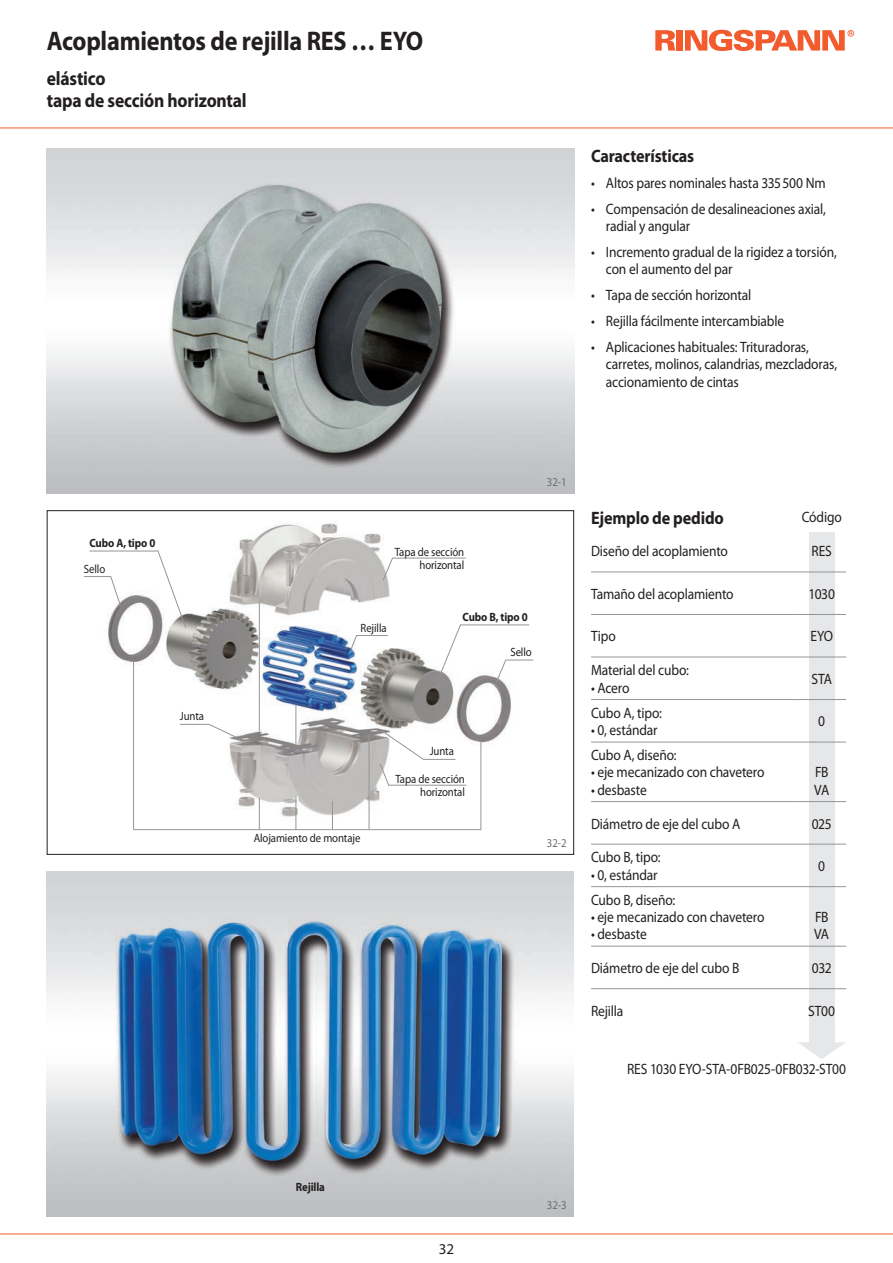
<style>
.page{position:relative;width:893px;height:1263px;background:#fff}
.page>*{position:absolute;margin:0;border:0;box-sizing:border-box;transform-origin:0 0}
.t1{font:700 27px "Myriad Pro";letter-spacing:-.01em;color:#231f20;scale:.9 1}
.t2{font:700 19.5px/22.2px "Myriad Pro";letter-spacing:-.01em;color:#231f20;scale:.9 1}
.t3{font:700 18px "Myriad Pro";letter-spacing:-.01em;color:#231f20;scale:.9 1}
.t4{font:15px/17.2px "Myriad Pro";letter-spacing:-.01em;color:#231f20;scale:.9 1}
.t5{font:15px "Myriad Pro";letter-spacing:-.01em;color:#231f20}
.t6{font:12px/13.5px "Myriad Pro";letter-spacing:-.01em;color:#231f20;text-align:right;scale:.9 1}
.t7{font:700 12px "Myriad Pro";letter-spacing:-.01em;color:#231f20;scale:.9 1}
.t8{font:12px "Myriad Pro";color:#6c6d70;scale:.9 1}
</style>
<div class="page">
<img style="left:108px;top:522px;width:403px;height:305px">
<img style="left:47px;top:149px;width:527px;height:344px">
<svg style="left:655px;top:30px;width:20px;height:21px"></svg>
<div style="left:676px;top:30px;width:7px;height:21px;background:#f15b2e"></div>
<svg style="left:685px;top:30px;width:169px;height:21px"></svg>
<hr style="left:0;top:128px;width:893px;height:1px;background:#f15b2e">
<hr style="left:0;top:1233px;width:893px;height:1px;background:#f15b2e">
<img style="left:47px;top:872px;width:527px;height:344px">
<hr style="left:133px;top:660px;width:1px;height:169px;background:#939598">
<hr style="left:259px;top:602px;width:1px;height:129px;background:#939598">
<hr style="left:259px;top:798px;width:1px;height:32px;background:#939598">
<hr style="left:296px;top:705px;width:1px;height:39px;background:#939598">
<hr style="left:296px;top:797px;width:1px;height:33px;background:#939598">
<svg style="left:332px;top:801px;width:1px;height:28px"></svg>
<hr style="left:369px;top:735px;width:1px;height:94px;background:#939598">
<hr style="left:480px;top:741px;width:1px;height:89px;background:#939598">
<hr style="left:133px;top:829px;width:348px;height:1px;background:#939598">
<div style="left:809px;top:532px;width:25px;height:515px;background:#e6e7e9"></div>
<svg style="left:798px;top:1042px;width:47px;height:17px"></svg>
<hr style="left:591px;top:572px;width:206px;height:1px;background:#939598">
<hr style="left:797px;top:572px;width:49px;height:1px;background:#939598">
<hr style="left:591px;top:614px;width:206px;height:1px;background:#939598">
<hr style="left:797px;top:614px;width:49px;height:1px;background:#939598">
<hr style="left:591px;top:657px;width:206px;height:1px;background:#939598">
<hr style="left:797px;top:657px;width:49px;height:1px;background:#939598">
<hr style="left:591px;top:699px;width:206px;height:1px;background:#939598">
<hr style="left:797px;top:699px;width:49px;height:1px;background:#939598">
<hr style="left:591px;top:742px;width:206px;height:1px;background:#939598">
<hr style="left:797px;top:742px;width:49px;height:1px;background:#939598">
<hr style="left:591px;top:801px;width:206px;height:1px;background:#939598">
<hr style="left:797px;top:801px;width:49px;height:1px;background:#939598">
<hr style="left:591px;top:844px;width:206px;height:1px;background:#939598">
<hr style="left:797px;top:844px;width:49px;height:1px;background:#939598">
<hr style="left:591px;top:886px;width:206px;height:1px;background:#939598">
<hr style="left:797px;top:886px;width:49px;height:1px;background:#939598">
<hr style="left:591px;top:946px;width:206px;height:1px;background:#939598">
<hr style="left:797px;top:946px;width:49px;height:1px;background:#939598">
<hr style="left:591px;top:988px;width:206px;height:1px;background:#939598">
<hr style="left:797px;top:988px;width:49px;height:1px;background:#939598">
<svg style="left:382px;top:557px;width:84px;height:24px"></svg>
<svg style="left:349px;top:635px;width:40px;height:18px"></svg>
<svg style="left:438px;top:624px;width:96px;height:59px"></svg>
<svg style="left:179px;top:724px;width:59px;height:14px"></svg>
<svg style="left:84px;top:550px;width:103px;height:79px"></svg>
<svg style="left:379px;top:730px;width:88px;height:56px"></svg>
<h1 class="t1" style="left:47px;top:23px;width:420px">Acoplamientos de rejilla RES … EYO</h1>
<h2 class="t2" style="left:47px;top:67px;width:224px">elástico<br>tapa de sección horizontal</h2>
<p class="t3" style="left:591px;top:145px;width:116px">Características</p>
<p class="t4" style="left:591px;top:174px;width:262px">• Altos pares nominales hasta 335500 Nm</p>
<p class="t4" style="left:606px;top:200px;width:246px;text-indent:-15px">• Compensación de desalineaciones axial, radial y angular</p>
<p class="t4" style="left:606px;top:243px;width:258px;text-indent:-15px">• Incremento gradual de la rigidez a torsión, con el aumento del par</p>
<p class="t4" style="left:591px;top:286px;width:180px">• Tapa de sección horizontal</p>
<p class="t4" style="left:591px;top:312px;width:216px">• Rejilla fácilmente intercambiable</p>
<p class="t4" style="left:606px;top:338px;width:258px;text-indent:-15px">• Aplicaciones habituales: Trituradoras, carretes, molinos, calandrias, mezcladoras, accionamiento de cintas</p>
<p class="t7" style="left:89px;top:535px;width:75px">Cubo A, tipo 0</p>
<p class="t6" style="left:84px;top:562px;width:25px">Sello</p>
<p class="t6" style="left:180px;top:709px;width:28px">Junta</p>
<p class="t8" style="left:547px;top:474px;width:23px">32-1</p>
<p class="t6" style="left:395px;top:545px;width:79px">Tapa de sección horizontal</p>
<p class="t6" style="left:361px;top:621px;width:30px">Rejilla</p>
<p class="t7" style="left:463px;top:609px;width:74px">Cubo B, tipo 0</p>
<p class="t6" style="left:510px;top:645px;width:25px">Sello</p>
<p class="t6" style="left:254px;top:831px;width:120px">Alojamiento de montaje</p>
<p class="t6" style="left:430px;top:744px;width:28px">Junta</p>
<p class="t6" style="left:395px;top:772px;width:79px">Tapa de sección horizontal</p>
<p class="t8" style="left:547px;top:836px;width:23px">32-2</p>
<p class="t3" style="left:591px;top:506px;width:149px">Ejemplo de pedido</p>
<p class="t4" style="left:802px;top:508px;width:46px">Código</p>
<p class="t4" style="left:591px;top:542px;width:154px">Diseño del acoplamiento</p>
<p class="t4" style="left:811px;top:542px;width:24px">RES</p>
<p class="t4" style="left:591px;top:585px;width:160px">Tamaño del acoplamiento</p>
<p class="t4" style="left:809px;top:585px;width:31px">1030</p>
<p class="t4" style="left:591px;top:627px;width:29px">Tipo</p>
<p class="t4" style="left:810px;top:627px;width:27px">EYO</p>
<p class="t4" style="left:591px;top:661px;width:110px">Material del cubo:</p>
<p class="t4" style="left:591px;top:679px;width:44px">• Acero</p>
<p class="t4" style="left:811px;top:670px;width:24px">STA</p>
<p class="t4" style="left:591px;top:704px;width:80px">Cubo A, tipo:</p>
<p class="t4" style="left:591px;top:721px;width:76px">• 0, estándar</p>
<p class="t4" style="left:591px;top:746px;width:97px">Cubo A, diseño:</p>
<p class="t4" style="left:591px;top:763px;width:194px">• eje mecanizado con chavetero</p>
<p class="t4" style="left:591px;top:781px;width:63px">• desbaste</p>
<p class="t4" style="left:818px;top:712px;width:9px">0</p>
<p class="t4" style="left:814px;top:763px;width:18px">FB<br>VA</p>
<p class="t4" style="left:591px;top:815px;width:167px">Diámetro de eje del cubo A</p>
<p class="t4" style="left:812px;top:815px;width:24px">025</p>
<p class="t4" style="left:591px;top:848px;width:79px">Cubo B, tipo:</p>
<p class="t4" style="left:591px;top:866px;width:76px">• 0, estándar</p>
<p class="t4" style="left:818px;top:857px;width:9px">0</p>
<p class="t4" style="left:591px;top:891px;width:95px">Cubo B, diseño:</p>
<p class="t4" style="left:591px;top:908px;width:194px">• eje mecanizado con chavetero</p>
<p class="t4" style="left:591px;top:925px;width:63px">• desbaste</p>
<p class="t4" style="left:814px;top:908px;width:18px">FB<br>VA</p>
<p class="t4" style="left:591px;top:959px;width:166px">Diámetro de eje del cubo B</p>
<p class="t4" style="left:812px;top:959px;width:24px">032</p>
<p class="t4" style="left:591px;top:1002px;width:37px">Rejilla</p>
<p class="t4" style="left:808px;top:1002px;width:31px">ST00</p>
<p class="t4" style="left:627px;top:1060px;width:245px">RES 1030 EYO-STA-0FB025-0FB032-ST00</p>
<p class="t7" style="left:296px;top:1179px;width:34px">Rejilla</p>
<p class="t5" style="left:439px;top:1240px;width:17px">32</p>
<p class="t8" style="left:547px;top:1197px;width:23px">32-3</p>
</div>
